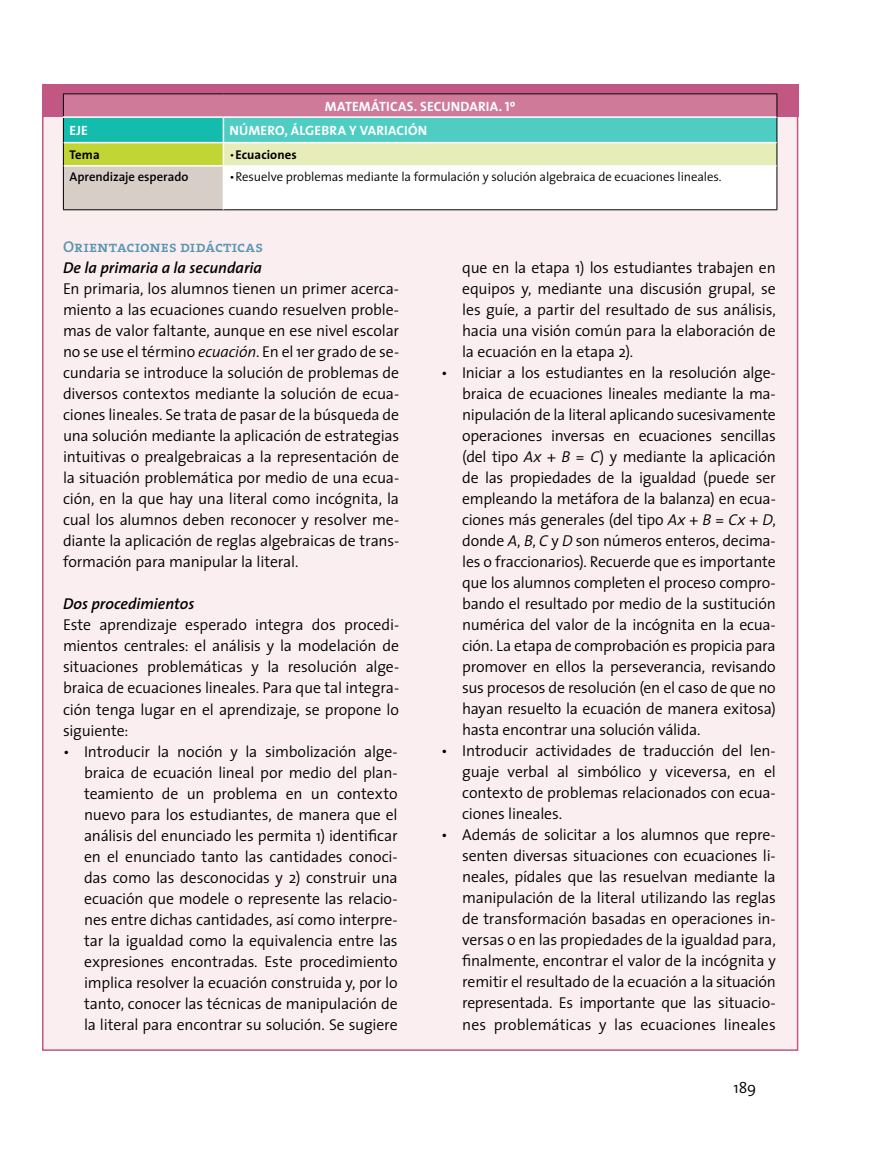
<style>
.page{position:relative;width:872px;height:1149px;background:#fff}
.page>*{position:absolute;margin:0;border:0;box-sizing:border-box;transform-origin:0 0}
.t1{font:300 15.75px/21px "The Sans";letter-spacing:-.01em;color:#000;text-align:justify}
.t2{font:italic 600 15.75px "The Sans";color:#000}
.t3{font:15.75px "The Serif Semi Bold Caps";letter-spacing:.005em;color:#5997b1}
.t4{font:700 13.5px "The Sans";letter-spacing:.015em;color:#fff}
.t5{font:300 12.75px "The Sans";letter-spacing:-.005em;color:#000}
.t6{font:600 12.75px "The Sans";color:#000}
.t7{font:700 12.75px "The Sans";letter-spacing:.005em;color:#000}
.s1{font-family:"The Sans Bold Caps";font-weight:400}
.s2{font-weight:300}
.s3{font-style:italic}
</style>
<div class="page">
<div style="left:42px;top:84px;width:756px;height:966px;background:#fbeef1;border:2px solid #c15782"></div>
<div style="left:42px;top:84px;width:756px;height:32px;background:#c15782"></div>
<div style="left:63px;top:94px;width:714px;height:23px;background:#d07a9a"></div>
<div style="left:63px;top:117px;width:160px;height:26px;background:#14bcad"></div>
<div style="left:223px;top:117px;width:554px;height:26px;background:#4fcdc2"></div>
<div style="left:63px;top:143px;width:160px;height:23px;background:#c1d535"></div>
<div style="left:223px;top:143px;width:554px;height:23px;background:#e7edb8"></div>
<div style="left:63px;top:166px;width:160px;height:44px;background:#d7cec7"></div>
<div style="left:223px;top:166px;width:554px;height:44px;background:#fff"></div>
<hr style="left:63px;top:93px;width:160px;height:1px;background:#000">
<hr style="left:223px;top:93px;width:554px;height:1px;background:#000">
<svg style="left:63px;top:94px;width:1px;height:72px"></svg>
<svg style="left:776px;top:94px;width:1px;height:72px"></svg>
<hr style="left:63px;top:166px;width:1px;height:43px;background:#000">
<hr style="left:776px;top:166px;width:1px;height:43px;background:#000">
<hr style="left:63px;top:209px;width:160px;height:1px;background:#000">
<hr style="left:223px;top:209px;width:554px;height:1px;background:#000">
<hr style="left:63px;top:116px;width:160px;height:2px;background:#fff">
<hr style="left:223px;top:116px;width:553px;height:2px;background:#fff">
<hr style="left:64px;top:142px;width:159px;height:1px;background:#fff">
<hr style="left:223px;top:142px;width:553px;height:1px;background:#fff">
<svg style="left:223px;top:118px;width:1px;height:47px"></svg>
<hr style="left:64px;top:165px;width:159px;height:1px;background:#fff">
<hr style="left:223px;top:165px;width:553px;height:1px;background:#fff">
<p class="t4" style="left:325px;top:95px;width:192px">MATEMÁTICAS. SECUNDARIA. <span class="s1">1</span>º</p>
<p class="t4" style="left:69px;top:119px;width:20px">EJE</p>
<p class="t4" style="left:229px;top:119px;width:199px">NÚMERO, ÁLGEBRA Y VARIACIÓN</p>
<p class="t7" style="left:69px;top:144px;width:32px">Tema</p>
<p class="t7" style="left:229px;top:144px;width:69px"><span class="s2">•</span> Ecuaciones</p>
<p class="t6" style="left:69px;top:166px;width:121px">Aprendizaje esperado</p>
<p class="t5" style="left:229px;top:166px;width:494px">• Resuelve problemas mediante la formulación y solución algebraica de ecuaciones lineales.</p>
<p class="t3" style="left:63px;top:234px;width:201px">Orientaciones didácticas</p>
<p class="t2" style="left:63px;top:255px;width:200px">De la primaria a la secundaria</p>
<p class="t1" style="left:63px;top:278px;width:338px">En primaria, los alumnos tienen un primer acerca&shy;miento a las ecuaciones cuando resuelven proble&shy;mas de valor faltante, aunque en ese nivel escolar no se use el término <span class="s3">ecuación</span>. En el 1er grado de se&shy;cundaria se introduce la solución de problemas de diversos contextos mediante la solución de ecua&shy;ciones lineales. Se trata de pasar de la búsqueda de una solución mediante la aplicación de estrategias intuitivas o prealgebraicas a la representación de la situación problemática por medio de una ecua&shy;ción, en la que hay una literal como incógnita, la cual los alumnos deben reconocer y resolver me&shy;diante la aplicación de reglas algebraicas de trans&shy;formación para manipular la literal.</p>
<p class="t2" style="left:63px;top:590px;width:133px">Dos procedimientos</p>
<p class="t1" style="left:63px;top:614px;width:338px">Este aprendizaje esperado integra dos procedi&shy;mientos centrales: el análisis y la modelación de situaciones problemáticas y la resolución alge&shy;braica de ecuaciones lineales. Para que tal integra&shy;ción tenga lugar en el aprendizaje, se propone lo siguiente:</p>
<p class="t1" style="left:84px;top:740px;width:315px;text-indent:-21px">• Introducir la noción y la simbolización alge&shy;braica de ecuación lineal por medio del plan&shy;teamiento de un problema en un contexto nuevo para los estudiantes, de manera que el análisis del enunciado les permita 1) identificar en el enunciado tanto las cantidades conoci&shy;das como las desconocidas y 2) construir una ecuación que modele o represente las relacio&shy;nes entre dichas cantidades, así como interpre&shy;tar la igualdad como la equivalencia entre las expresiones encontradas. Este procedimiento implica resolver la ecuación construida y, por lo tanto, conocer las técnicas de manipulación de la literal para encontrar su solución. Se sugiere</p>
<p class="t1" style="left:462px;top:256px;width:315px">que en la etapa 1) los estudiantes trabajen en equipos y, mediante una discusión grupal, se les guíe, a partir del resultado de sus análisis, hacia una visión común para la elaboración de la ecuación en la etapa 2).</p>
<p class="t1" style="left:462px;top:361px;width:315px;text-indent:-21px">• Iniciar a los estudiantes en la resolución alge&shy;braica de ecuaciones lineales mediante la ma&shy;nipulación de la literal aplicando sucesivamente operaciones inversas en ecuaciones sencillas (del tipo <span class="s3">Ax</span> + <span class="s3">B</span> = <span class="s3">C</span>) y mediante la aplicación de las propiedades de la igualdad (puede ser empleando la metáfora de la balanza) en ecua&shy;ciones más generales (del tipo <span class="s3">Ax</span> + <span class="s3">B</span> = <span class="s3">Cx</span> + <span class="s3">D</span>, donde <span class="s3">A</span>, <span class="s3">B</span>, <span class="s3">C</span> y <span class="s3">D</span> son números enteros, decima&shy;les o fraccionarios). Recuerde que es importante que los alumnos completen el proceso compro&shy;bando el resultado por medio de la sustitución numérica del valor de la incógnita en la ecua&shy;ción. La etapa de comprobación es propicia para promover en ellos la perseverancia, revisando sus procesos de resolución (en el caso de que no hayan resuelto la ecuación de manera exitosa) hasta encontrar una solución válida.</p>
<p class="t1" style="left:462px;top:739px;width:315px;text-indent:-21px">• Introducir actividades de traducción del len&shy;guaje verbal al simbólico y viceversa, en el contexto de problemas relacionados con ecua&shy;ciones lineales.</p>
<p class="t1" style="left:462px;top:823px;width:315px;text-indent:-21px">• Además de solicitar a los alumnos que repre&shy;senten diversas situaciones con ecuaciones li&shy;neales, pídales que las resuelvan mediante la manipulación de la literal utilizando las reglas de transformación basadas en operaciones in&shy;versas o en las propiedades de la igualdad para, finalmente, encontrar el valor de la incógnita y remitir el resultado de la ecuación a la situación representada. Es importante que las situacio&shy;nes problemáticas y las ecuaciones lineales</p>
<p class="t1" style="left:733px;top:1075px;width:24px">189</p>
</div>
